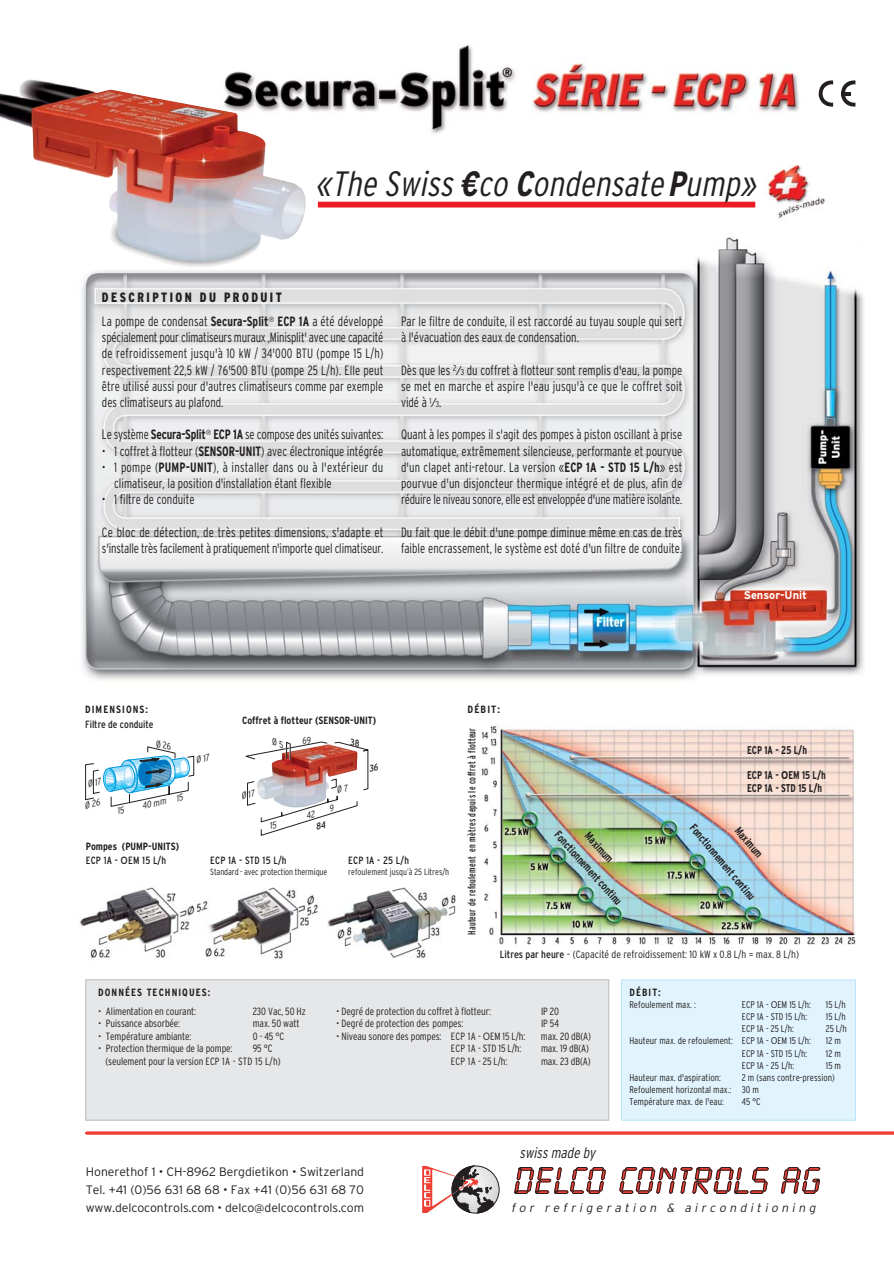
<style>
.page{position:relative;width:894px;height:1265px;background:#fff}
.page>*{position:absolute;margin:0;border:0;box-sizing:border-box;transform-origin:0 0}
.t1{font:italic 300 condensed 35.1px "Interstate";color:#231f20}
.t2{font:italic 300 condensed 15px "Interstate";color:#231f20}
.t3{font:300 condensed 13.5px/16.2px "Interstate";color:#231f20;scale:.9 1}
.t4{font:300 12.3px/18.3px "Interstate";letter-spacing:-.005em;color:#231f20}
.t5{font:italic 300 12px "Interstate";color:#231f20}
.t6{font:700 condensed 11.25px/24.2px "Interstate";color:#231f20;scale:.9 1}
.t7{font:700 11.25px "Interstate";color:#fff}
.t8{font:300 condensed 10.5px/13.2px "Interstate";letter-spacing:-.01em;color:#231f20}
.t9{font:700 condensed 10.5px/14.2px "Interstate";color:#231f20}
.t10{font:300 condensed 10.5px "Interstate";letter-spacing:-.01em;color:#231f20;scale:1.04 1}
.t11{font:extra-condensed 10.5px "Interstate";letter-spacing:.02em;color:#231f20;scale:1.05 1}
.t12{font:700 condensed 10.5px "Interstate";letter-spacing:.1em;color:#231f20}
.t13{font:condensed 10.5px "Interstate";color:#231f20}
.t14{font:condensed 10.5px "Interstate";letter-spacing:.02em;color:#231f20}
.t15{font:700 condensed 10.5px "Interstate";color:#231f20;scale:1.04 1}
.t16{font:300 condensed 9.75px/12.1px "Interstate";color:#231f20}
.t17{font:italic 300 condensed 9.45px "Interstate";color:#231f20;scale:1.05 1}
.t18{font:300 condensed 9px "Interstate";letter-spacing:-.01em;color:#231f20}
.s1{font-weight:700}
.s2{font-weight:900}
.s3{font-size:12.75px}
.s4{font-size:8.55px}
.s5{font-weight:400}
.s6{font-weight:400;font-stretch:normal}
.s7{font-stretch:normal}
</style>
<div class="page">
<img style="left:82px;top:201px;width:782px;height:479px">
<img style="left:80px;top:887px;width:376px;height:73px">
<img style="left:226px;top:45px;width:593px;height:89px">
<div style="left:621px;top:979px;width:235px;height:141px;background:#e1f4fd;border:1px solid #bbe6fb"></div>
<div style="left:85px;top:979px;width:524px;height:141px;background:#e6e7e8;border:1px solid #bbbdc0"></div>
<img style="left:0;top:78px;width:306px;height:190px">
<img style="left:481px;top:724px;width:375px;height:221px">
<img style="left:765px;top:164px;width:65px;height:57px">
<div style="left:318px;top:202px;width:437px;height:5px;background:#ed1c24"></div>
<svg style="left:461px;top:180px;width:15px;height:7px"></svg>
<svg style="left:819px;top:80px;width:14px;height:27px"></svg>
<svg style="left:841px;top:80px;width:14px;height:27px"></svg>
<hr style="left:87px;top:1131px;width:807px;height:3px;background:#ef3e33">
<svg style="left:422px;top:1165px;width:77px;height:48px"></svg>
<svg style="left:514px;top:1167px;width:92px;height:27px"></svg>
<svg style="left:619px;top:1167px;width:150px;height:27px"></svg>
<svg style="left:781px;top:1167px;width:40px;height:27px"></svg>
<svg style="left:85px;top:746px;width:110px;height:61px"></svg>
<svg style="left:245px;top:741px;width:124px;height:95px"></svg>
<h1 class="t1" style="left:315px;top:170px;width:448px">«The Swiss <span class="s1">C</span>co <span class="s1">C</span>ondensate<span class="s1">P</span>ump»</h1>
<p class="t3" style="left:102px;top:286px;width:314px;line-height:24.3px"><span class="s2">DESCRIPTION DU PRODUIT<br></span>La pompe de condensat <span class="s1">Secura-Split</span><sup>®</sup> <span class="s1">ECP 1A</span> a été développé</p>
<p class="t3" style="left:102px;top:330px;width:314px;text-align:justify">spécialement pour climatiseurs muraux ‚Minisplit' avec une capacité de refroidissement jusqu'à 10 kW / 34'000 BTU (pompe 15 L/h) respectivement 22,5 kW / 76'500 BTU (pompe 25 L/h). Elle peut être utilisé aussi pour d'autres climatiseurs comme par exemple des climatiseurs au plafond.</p>
<p class="t3" style="left:102px;top:427px;width:314px">Le système <span class="s1">Secura-Split</span><sup>®</sup> <span class="s1">ECP 1A</span> se compose des unités suivantes:</p>
<p class="t3" style="left:102px;top:444px;width:314px">• 1 coffret à flotteur (<span class="s1">SENSOR-UNIT</span>) avec électronique intégrée</p>
<p class="t3" style="left:114px;top:460px;width:301px;text-indent:-12px">• 1 pompe (<span class="s1">PUMP-UNIT</span>), à installer dans ou à l'extérieur du climatiseur, la position d'installation étant flexible</p>
<p class="t3" style="left:102px;top:492px;width:104px">• 1 filtre de conduite</p>
<p class="t3" style="left:102px;top:525px;width:314px">Ce bloc de détection, de très petites dimensions, s'adapte et s'installe très facilement à pratiquement n'importe quel climatiseur.</p>
<p class="t3" style="left:401px;top:314px;width:314px">Par le filtre de conduite, il est raccordé au tuyau souple qui sert à l'évacuation des eaux de condensation.</p>
<p class="t3" style="left:401px;top:363px;width:314px;text-align:justify">Dès que les <sup>2</sup><span class="s3">⁄</span><span class="s4">3</span> du coffret à flotteur sont remplis d'eau, la pompe se met en marche et aspire l'eau jusqu'à ce que le coffret soit vidé à <sup>1</sup><span class="s3">⁄</span><span class="s4">3</span>.</p>
<p class="t3" style="left:401px;top:427px;width:314px;text-align:justify">Quant à les pompes il s'agit des pompes à piston oscillant à prise automatique, extrêmement silencieuse, performante et pourvue d'un clapet anti-retour. La version «<span class="s1">ECP 1A - STD 15 L/h</span>» est pourvue d'un disjoncteur thermique intégré et de plus, afin de réduire le niveau sonore, elle est enveloppée d'une matière isolante.</p>
<p class="t3" style="left:401px;top:525px;width:314px">Du fait que le débit d'une pompe diminue même en cas de très faible encrassement, le système est doté d'un filtre de conduite.</p>
<p class="t7" style="left:744px;top:591px;width:65px">Sensor-Unit</p>
<p class="t12" style="left:85px;top:706px;width:64px">DIMENSIONS:</p>
<p class="t13" style="left:85px;top:720px;width:70px">Filtre de conduite</p>
<p class="t9" style="left:242px;top:714px;width:136px">Coffret à flotteur (SENSOR-UNIT)</p>
<p class="t17" style="left:141px;top:802px;width:25px;rotate:-12deg">40 mm</p>
<p class="t9" style="left:86px;top:840px;width:95px">Pompes (PUMP-UNITS)<br><span class="s5">ECP 1A -</span> <span class="s6">O</span><span class="s5">EM 15 L/h</span></p>
<p class="t14" style="left:210px;top:856px;width:78px">ECP 1A - STD 15 L/h</p>
<p class="t13" style="left:348px;top:856px;width:62px">ECP 1A - 25 L/h</p>
<p class="t18" style="left:210px;top:868px;width:119px">Standard - avec protection thermique</p>
<p class="t18" style="left:348px;top:868px;width:102px">refoulement jusqu’à 25 Litres/h</p>
<p class="t15" style="left:467px;top:706px;width:33px">DÉBIT:</p>
<p class="t11" style="left:468px;top:935px;width:199px;rotate:-90deg">Hauteur de refoulement en mètres depuis le coffret à flotteur</p>
<p class="t6" style="left:565px;top:825px;width:107px;rotate:48deg">Fonctionnement continu</p>
<p class="t6" style="left:595px;top:826px;width:42px;rotate:48deg">Maximum</p>
<p class="t6" style="left:747px;top:739px;width:89px">ECP 1A - 25 L/h<br>ECP 1A - <span class="s7">O</span>EM 15 L/h</p>
<p class="t6" style="left:747px;top:777px;width:85px">ECP 1A - STD 15 L/h</p>
<p class="t6" style="left:701px;top:818px;width:107px;rotate:50deg">Fonctionnement continu</p>
<p class="t6" style="left:746px;top:821px;width:42px;rotate:50deg">Maximum</p>
<p class="t10" style="left:500px;top:950px;width:289px"><span class="s5">Litres par heure</span> – (Capacité de refroidissement: 10 kW x 0.8 L/h = max. 8 L/h)</p>
<p class="t12" style="left:98px;top:988px;width:114px">DONNÉES TECHNIQUES:</p>
<p class="t8" style="left:98px;top:1005px;width:99px">• Alimentation en courant:</p>
<p class="t8" style="left:253px;top:1005px;width:55px">230 Vac, 50 Hz</p>
<p class="t8" style="left:98px;top:1017px;width:83px">• Puissance absorbée:</p>
<p class="t8" style="left:253px;top:1017px;width:48px">max. 50 watt</p>
<p class="t8" style="left:98px;top:1030px;width:95px">• Température ambiante:</p>
<p class="t8" style="left:253px;top:1030px;width:33px">0 - 45 °C</p>
<p class="t8" style="left:98px;top:1042px;width:136px">• Protection thermique de la pompe:</p>
<p class="t8" style="left:105px;top:1042px;width:177px;text-indent:147px">95 °C (seulement pour la version ECP 1A - STD 15 L/h)</p>
<p class="t8" style="left:336px;top:1005px;width:156px">• Degré de protection du coffret à flotteur:</p>
<p class="t8" style="left:541px;top:1005px;width:20px">IP 20</p>
<p class="t8" style="left:336px;top:1017px;width:129px">• Degré de protection des pompes:</p>
<p class="t8" style="left:541px;top:1017px;width:19px">IP 54</p>
<p class="t8" style="left:336px;top:1030px;width:191px">• Niveau sonore des pompes: ECP 1A - <span class="s7">O</span>EM 15 L/h:</p>
<p class="t8" style="left:541px;top:1030px;width:52px">max. 20 dB(A)</p>
<p class="t8" style="left:451px;top:1043px;width:72px">ECP 1A - STD 15 L/h:</p>
<p class="t8" style="left:541px;top:1043px;width:50px">max. 19 dB(A)</p>
<p class="t8" style="left:451px;top:1055px;width:58px">ECP 1A - 25 L/h:</p>
<p class="t8" style="left:541px;top:1055px;width:51px">max. 23 dB(A)</p>
<p class="t2" style="left:520px;top:1147px;width:80px">swiss made by</p>
<p class="t9" style="left:629px;top:985px;width:33px">DÉBIT:</p>
<p class="t16" style="left:629px;top:999px;width:68px">Refoulement max. :</p>
<p class="t16" style="left:742px;top:999px;width:71px">ECP 1A - <span class="s7">O</span>EM 15 L/h:</p>
<p class="t16" style="left:826px;top:999px;width:21px">15 L/h</p>
<p class="t16" style="left:742px;top:1011px;width:67px">ECP 1A - STD 15 L/h:</p>
<p class="t16" style="left:826px;top:1011px;width:21px">15 L/h</p>
<p class="t16" style="left:742px;top:1023px;width:54px">ECP 1A - 25 L/h:</p>
<p class="t16" style="left:826px;top:1023px;width:23px">25 L/h</p>
<p class="t16" style="left:629px;top:1035px;width:183px">Hauteur max. de refoulement: ECP 1A - <span class="s7">O</span>EM 15 L/h:</p>
<p class="t16" style="left:826px;top:1035px;width:16px">12 m</p>
<p class="t16" style="left:742px;top:1047px;width:67px">ECP 1A - STD 15 L/h:</p>
<p class="t16" style="left:826px;top:1047px;width:16px">12 m</p>
<p class="t16" style="left:742px;top:1060px;width:54px">ECP 1A - 25 L/h:</p>
<p class="t16" style="left:826px;top:1060px;width:17px">15 m</p>
<p class="t16" style="left:629px;top:1072px;width:93px">Hauteur max. d'aspiration:</p>
<p class="t16" style="left:629px;top:1072px;width:207px;text-indent:112px">2 m (sans contre-pression)<br>Refoulement horizontal max.: 30 m<br>Température max. de l'eau:</p>
<p class="t16" style="left:742px;top:1096px;width:20px">45 °C</p>
<p class="t4" style="left:86px;top:1163px;width:280px">Honerethof 1 • CH-8962 Bergdietikon • Switzerland<br>Tel. +41 (0)56 631 68 68 • Fax +41 (0)56 631 68 70</p>
<p class="t4" style="left:86px;top:1199px;width:280px">www.delcocontrols.com • delco@delcocontrols.com</p>
<p class="t5" style="left:511px;top:1202px;width:308px">for refrigeration &amp; airconditioning</p>
</div>
